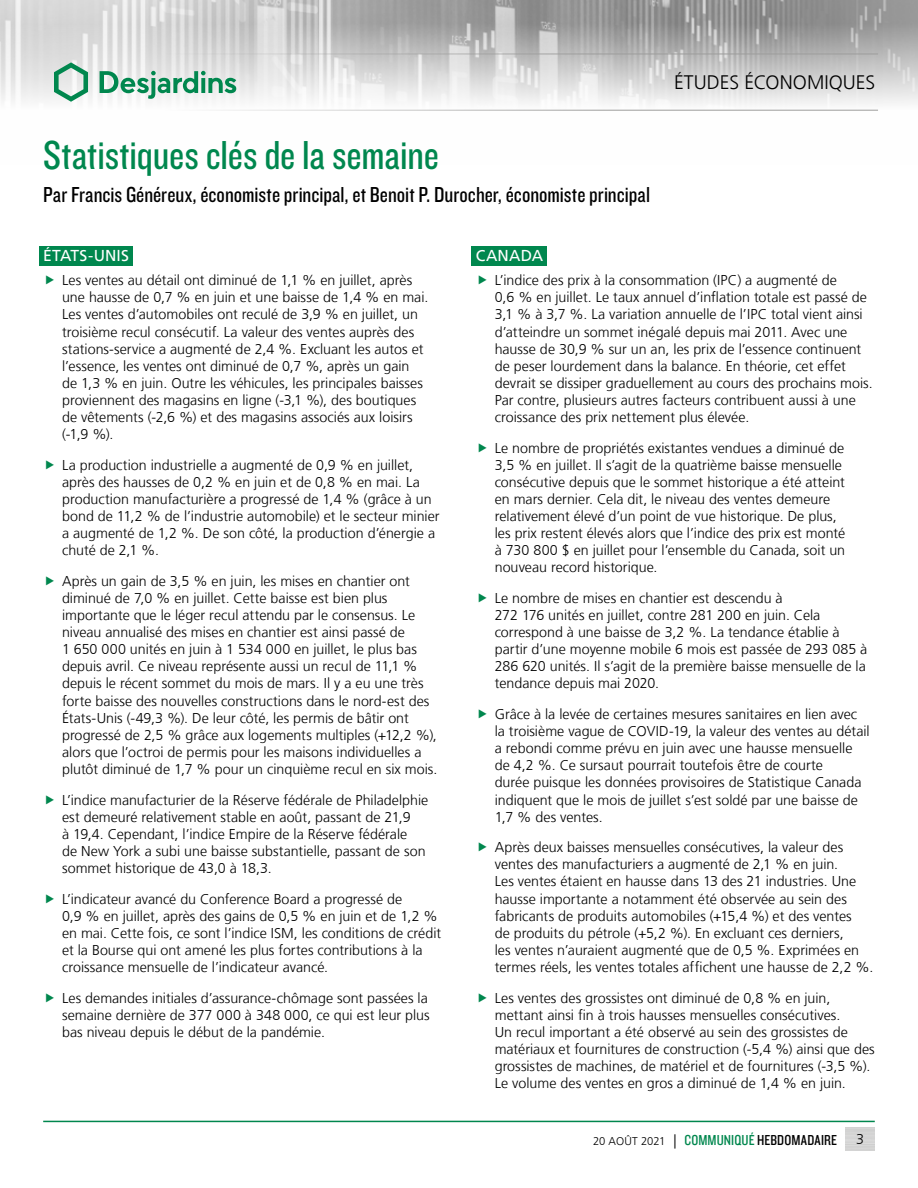
<style>
.page{position:relative;width:918px;height:1188px;background:#fff}
.page>*{position:absolute;margin:0;border:0;box-sizing:border-box;transform-origin:0 0}
.t1{font:42px "Knockout 29 Junior Ltweight";letter-spacing:-.005em;color:#00874e}
.t2{font:22.5px "Knockout 29 Junior Ltweight";color:#000}
.t3{font:300 19.5px "Frutiger LT";color:#000}
.t4{font:15.75px "Frutiger LT";letter-spacing:.01em;color:#fff}
.t5{font:15px "Knockout 29 Junior Ltweight";letter-spacing:.005em;color:#000}
.t6{font:300 14.25px/17.1px "Frutiger LT";color:#000}
.s1{font-family:"Frutiger LT";font-weight:300;font-size:11.25px}
.s2{font-family:"Frutiger LT";font-weight:300;font-size:14.25px}
.s3{color:#00874e}
</style>
<div class="page">
<img style="left:0;top:0;width:918px;height:110px">
<hr style="left:0;top:54px;width:878px;height:1px;background:#9d9d9c">
<hr style="left:0;top:110px;width:878px;height:1px;background:#9d9d9c">
<svg style="left:54px;top:62px;width:34px;height:40px"></svg>
<svg style="left:100px;top:71px;width:136px;height:28px"></svg>
<hr style="left:43px;top:1121px;width:832px;height:1px;background:#00874e">
<div style="left:39px;top:246px;width:94px;height:19px;background:#00874e"></div>
<div style="left:472px;top:246px;width:75px;height:19px;background:#00874e"></div>
<h1 class="t1" style="left:43px;top:128px;width:397px">Statistiques clés de la semaine</h1>
<h2 class="t2" style="left:43px;top:180px;width:608px">Par Francis Généreux, économiste principal, et Benoit P. Durocher, économiste principal</h2>
<h3 class="t3" style="left:674px;top:72px;width:203px">ÉTUDES ÉCONOMIQUES</h3>
<p class="t4" style="left:43px;top:247px;width:87px">ÉTATS-UNIS</p>
<p class="t6" style="left:62px;top:272px;width:368px">Les ventes au détail ont diminué de 1,1 % en juillet, après une hausse de 0,7 % en juin et une baisse de 1,4 % en mai.<br>Les ventes d’automobiles ont reculé de 3,9 % en juillet, un troisième recul consécutif. La valeur des ventes auprès des stations-service a augmenté de 2,4 %. Excluant les autos et l’essence, les ventes ont diminué de 0,7 %, après un gain<br>de 1,3 % en juin. Outre les véhicules, les principales baisses proviennent des magasins en ligne (-3,1 %), des boutiques de vêtements (-2,6 %) et des magasins associés aux loisirs (-1,9 %).</p>
<p class="t6" style="left:62px;top:456px;width:379px">La production industrielle a augmenté de 0,9 % en juillet, après des hausses de 0,2 % en juin et de 0,8 % en mai. La production manufacturière a progressé de 1,4 % (grâce à un bond de 11,2 % de l’industrie automobile) et le secteur minier a augmenté de 1,2 %. De son côté, la production d’énergie a chuté de 2,1 %.</p>
<p class="t6" style="left:62px;top:573px;width:377px">Après un gain de 3,5 % en juin, les mises en chantier ont diminué de 7,0 % en juillet. Cette baisse est bien plus importante que le léger recul attendu par le consensus. Le niveau annualisé des mises en chantier est ainsi passé de<br>1 650 000 unités en juin à 1 534 000 en juillet, le plus bas depuis avril. Ce niveau représente aussi un recul de 11,1 % depuis le récent sommet du mois de mars. Il y a eu une très forte baisse des nouvelles constructions dans le nord-est des États‑Unis (-49,3 %). De leur côté, les permis de bâtir ont progressé de 2,5 % grâce aux logements multiples (+12,2 %), alors que l’octroi de permis pour les maisons individuelles a plutôt diminué de 1,7 % pour un cinquième recul en six mois.</p>
<p class="t6" style="left:62px;top:791px;width:368px">L’indice manufacturier de la Réserve fédérale de Philadelphie est demeuré relativement stable en août, passant de 21,9<br>à 19,4. Cependant, l’indice Empire de la Réserve fédérale<br>de New York a subi une baisse substantielle, passant de son sommet historique de 43,0 à 18,3.</p>
<p class="t6" style="left:62px;top:890px;width:381px">L’indicateur avancé du Conference Board a progressé de<br>0,9 % en juillet, après des gains de 0,5 % en juin et de 1,2 % en mai. Cette fois, ce sont l’indice ISM, les conditions de crédit et la Bourse qui ont amené les plus fortes contributions à la croissance mensuelle de l’indicateur avancé.</p>
<p class="t6" style="left:62px;top:989px;width:369px">Les demandes initiales d’assurance-chômage sont passées la semaine dernière de 377 000 à 348 000, ce qui est leur plus bas niveau depuis le début de la pandémie.</p>
<p class="t4" style="left:476px;top:247px;width:69px">CANADA</p>
<p class="t6" style="left:495px;top:272px;width:379px">L’indice des prix à la consommation (IPC) a augmenté de<br>0,6 % en juillet. Le taux annuel d’inflation totale est passé de 3,1 % à 3,7 %. La variation annuelle de l’IPC total vient ainsi d’atteindre un sommet inégalé depuis mai 2011. Avec une hausse de 30,9 % sur un an, les prix de l’essence continuent de peser lourdement dans la balance. En théorie, cet effet devrait se dissiper graduellement au cours des prochains mois.<br>Par contre, plusieurs autres facteurs contribuent aussi à une croissance des prix nettement plus élevée.</p>
<p class="t6" style="left:495px;top:439px;width:352px">Le nombre de propriétés existantes vendues a diminué de 3,5 % en juillet. Il s’agit de la quatrième baisse mensuelle consécutive depuis que le sommet historique a été atteint en mars dernier. Cela dit, le niveau des ventes demeure relativement élevé d’un point de vue historique. De plus, les prix restent élevés alors que l’indice des prix est monté à 730 800 $ en juillet pour l’ensemble du Canada, soit un nouveau record historique.</p>
<p class="t6" style="left:495px;top:590px;width:374px">Le nombre de mises en chantier est descendu à<br>272 176 unités en juillet, contre 281 200 en juin. Cela correspond à une baisse de 3,2 %. La tendance établie à partir d’une moyenne mobile 6 mois est passée de 293 085 à 286 620 unités. Il s’agit de la première baisse mensuelle de la tendance depuis mai 2020.</p>
<p class="t6" style="left:495px;top:706px;width:376px">Grâce à la levée de certaines mesures sanitaires en lien avec la troisième vague de COVID‑19, la valeur des ventes au détail a rebondi comme prévu en juin avec une hausse mensuelle de 4,2 %. Ce sursaut pourrait toutefois être de courte<br>durée puisque les données provisoires de Statistique Canada indiquent que le mois de juillet s’est soldé par une baisse de 1,7 % des ventes.</p>
<p class="t6" style="left:495px;top:839px;width:380px">Après deux baisses mensuelles consécutives, la valeur des ventes des manufacturiers a augmenté de 2,1 % en juin.<br>Les ventes étaient en hausse dans 13 des 21 industries. Une hausse importante a notamment été observée au sein des fabricants de produits automobiles (+15,4 %) et des ventes<br>de produits du pétrole (+5,2 %). En excluant ces derniers,<br>les ventes n’auraient augmenté que de 0,5 %. Exprimées en termes réels, les ventes totales affichent une hausse de 2,2 %.</p>
<p class="t6" style="left:495px;top:989px;width:382px">Les ventes des grossistes ont diminué de 0,8 % en juin, mettant ainsi fin à trois hausses mensuelles consécutives.<br>Un recul important a été observé au sein des grossistes de matériaux et fournitures de construction (-5,4 %) ainsi que des grossistes de machines, de matériel et de fournitures (-3,5 %).<br>Le volume des ventes en gros a diminué de 1,4 % en juin.</p>
<p class="t5" style="left:593px;top:1130px;width:246px"><span class="s1">20 AOÛT 2021</span> <span class="s2">|</span> <span class="s3">COMMUNIQUÉ</span> HEBDOMADAIRE</p>
<p class="t6" style="left:856px;top:1131px;width:9px">3</p>
</div>
